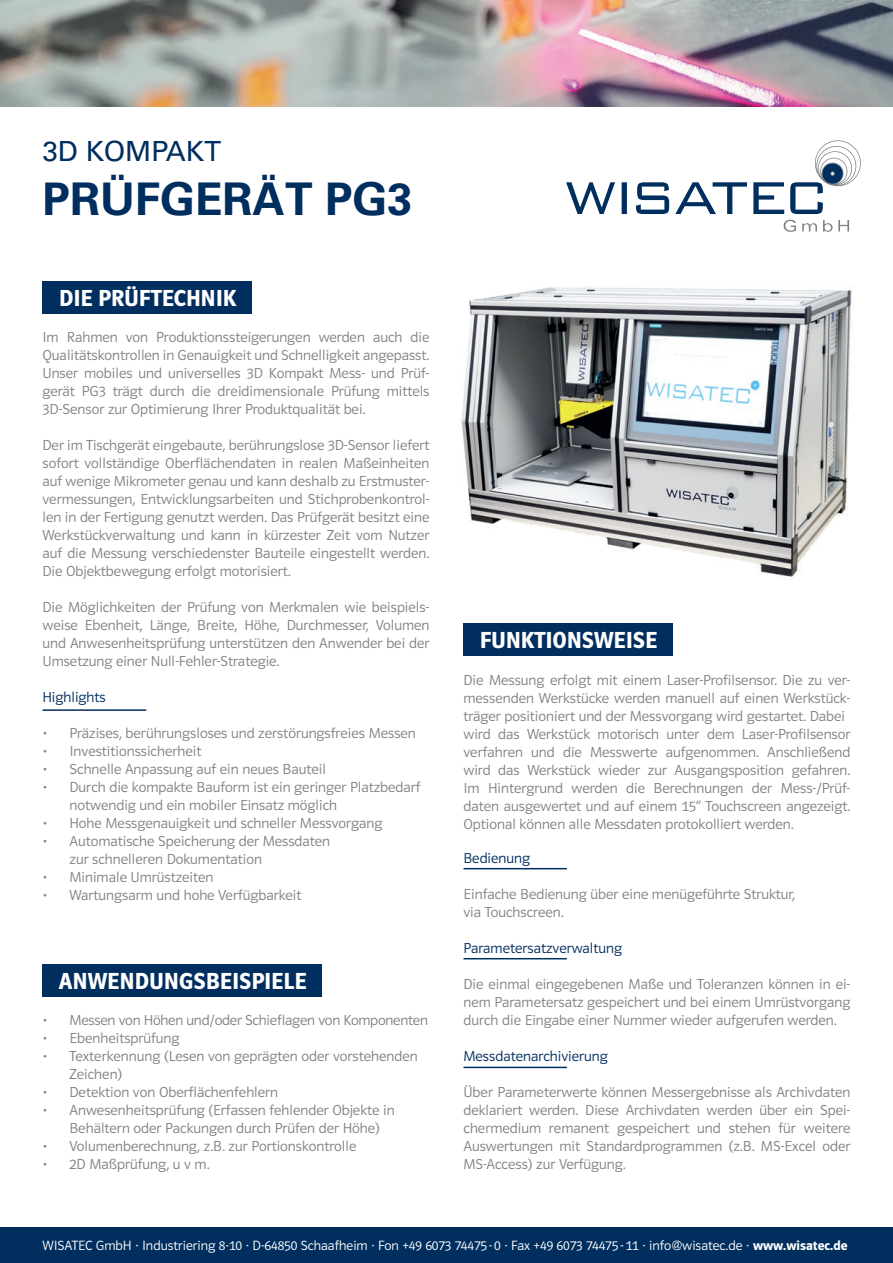
<style>
.page{position:relative;width:893px;height:1263px;background:#fff}
.page>*{position:absolute;margin:0;border:0;box-sizing:border-box;transform-origin:0 0}
.t1{font:700 45px "Univers";color:#002e5e}
.t2{font:27.75px "Univers";color:#002e5e}
.t3{font:600 24px "Polo 22";color:#fff}
.t4{font:15px/18px "Polo 22 Leicht";color:#808285}
.t5{font:15px "Polo 22 Leicht";color:#002e5e}
.t6{font:13.8px "Polo 22 Leicht";color:#fff}
.s1{font-family:"Polo 22";font-weight:600}
</style>
<div class="page">
<img style="left:0;top:0;width:893px;height:106px">
<div style="left:0;top:1228px;width:893px;height:35px;background:#002e5e"></div>
<hr style="left:43px;top:709px;width:103px;height:2px;background:#002e5e">
<div style="left:43px;top:281px;width:209px;height:33px;background:#002e5e"></div>
<div style="left:43px;top:964px;width:279px;height:32px;background:#002e5e"></div>
<img style="left:461px;top:287px;width:391px;height:290px">
<hr style="left:463px;top:868px;width:104px;height:1px;background:#002e5e">
<hr style="left:463px;top:958px;width:104px;height:1px;background:#002e5e">
<hr style="left:463px;top:1067px;width:104px;height:1px;background:#002e5e">
<div style="left:463px;top:624px;width:210px;height:32px;background:#002e5e"></div>
<svg style="left:784px;top:220px;width:12px;height:12px"></svg>
<svg style="left:802px;top:223px;width:15px;height:8px"></svg>
<svg style="left:823px;top:220px;width:26px;height:12px"></svg>
<svg style="left:566px;top:140px;width:295px;height:74px"></svg>
<h2 class="t2" style="left:43px;top:135px;width:180px">3D KOMPAKT</h2>
<h1 class="t1" style="left:43px;top:173px;width:372px">PRÜFGERÄT PG3</h1>
<h3 class="t3" style="left:59px;top:285px;width:179px">DIE PRÜFTECHNIK</h3>
<p class="t4" style="left:43px;top:328px;width:388px;text-align:justify">Im Rahmen von Produktionssteigerungen werden auch die Qualitätskontrollen in Genauigkeit und Schnelligkeit angepasst.<br>Unser mobiles und universelles 3D Kompakt Mess- und Prüf&shy;gerät PG3 trägt durch die dreidimensionale Prüfung mittels 3D-Sensor zur Optimierung Ihrer Produktqualität bei.</p>
<p class="t4" style="left:43px;top:436px;width:388px;text-align:justify">Der im Tischgerät eingebaute, berührungslose 3D-Sensor liefert sofort vollständige Oberflächendaten in realen Maßeinheiten auf wenige Mikrometer genau und kann deshalb zu Erstmuster&shy;vermessungen, Entwicklungsarbeiten und Stichprobenkontrol&shy;len in der Fertigung genutzt werden. Das Prüfgerät besitzt eine Werkstückverwaltung und kann in kürzester Zeit vom Nutzer auf die Messung verschiedenster Bauteile eingestellt werden.<br>Die Objektbewegung erfolgt motorisiert.</p>
<p class="t4" style="left:43px;top:598px;width:388px;text-align:justify">Die Möglichkeiten der Prüfung von Merkmalen wie beispiels&shy;weise Ebenheit, Länge, Breite, Höhe, Durchmesser, Volumen und Anwesenheitsprüfung unterstützen den Anwender bei der Umsetzung einer Null-Fehler-Strategie.</p>
<p class="t5" style="left:43px;top:689px;width:65px">Highlights</p>
<p class="t4" style="left:43px;top:724px;width:375px">• Präzises, berührungsloses und zerstörungsfreies Messen</p>
<p class="t4" style="left:43px;top:742px;width:160px">• Investitionssicherheit</p>
<p class="t4" style="left:43px;top:760px;width:285px">• Schnelle Anpassung auf ein neues Bauteil</p>
<p class="t4" style="left:70px;top:778px;width:353px;text-indent:-27px">• Durch die kompakte Bauform ist ein geringer Platzbedarf notwendig und ein mobiler Einsatz möglich</p>
<p class="t4" style="left:43px;top:814px;width:342px">• Hohe Messgenauigkeit und schneller Messvorgang</p>
<p class="t4" style="left:70px;top:832px;width:262px;text-indent:-27px">• Automatische Speicherung der Messdaten zur schnelleren Dokumentation</p>
<p class="t4" style="left:43px;top:868px;width:173px">• Minimale Umrüstzeiten</p>
<p class="t4" style="left:43px;top:886px;width:260px">• Wartungsarm und hohe Verfügbarkeit</p>
<h3 class="t3" style="left:58px;top:967px;width:250px">ANWENDUNGSBEISPIELE</h3>
<p class="t4" style="left:43px;top:1011px;width:387px">• Messen von Höhen und/oder Schieflagen von Komponenten</p>
<p class="t4" style="left:43px;top:1029px;width:139px">• Ebenheitsprüfung</p>
<p class="t4" style="left:70px;top:1047px;width:350px;text-indent:-27px">• Texterkennung (Lesen von geprägten oder vorstehenden<br>Zeichen)</p>
<p class="t4" style="left:43px;top:1083px;width:237px">• Detektion von Oberflächenfehlern</p>
<p class="t4" style="left:70px;top:1101px;width:327px;text-indent:-27px">• Anwesenheitsprüfung (Erfassen fehlender Objekte in<br>Behältern oder Packungen durch Prüfen der Höhe)</p>
<p class="t4" style="left:43px;top:1137px;width:315px">• Volumenberechnung, z.B. zur Portionskontrolle</p>
<p class="t4" style="left:43px;top:1155px;width:169px">• 2D Maßprüfung, u v m.</p>
<h3 class="t3" style="left:480px;top:627px;width:179px">FUNKTIONSWEISE</h3>
<p class="t4" style="left:463px;top:671px;width:388px">Die Messung erfolgt mit einem Laser-Profilsensor. Die zu ver&shy;messenden Werkstücke werden manuell auf einen Werkstück&shy;träger positioniert und der Messvorgang wird gestartet. Dabei wird das Werkstück motorisch unter dem Laser-Profilsensor verfahren und die Messwerte aufgenommen. Anschließend wird das Werkstück wieder zur Ausgangsposition gefahren.<br>Im Hintergrund werden die Berechnungen der Mess-/Prüf&shy;daten ausgewertet und auf einem 15“ Touchscreen angezeigt.<br>Optional können alle Messdaten protokolliert werden.</p>
<p class="t5" style="left:463px;top:850px;width:68px">Bedienung</p>
<p class="t4" style="left:463px;top:885px;width:333px">Einfache Bedienung über eine menügeführte Struktur, via Touchscreen.</p>
<p class="t5" style="left:463px;top:940px;width:160px">Parametersatzverwaltung</p>
<p class="t4" style="left:463px;top:975px;width:388px;text-align:justify">Die einmal eingegebenen Maße und Toleranzen können in ei&shy;nem Parametersatz gespeichert und bei einem Umrüstvorgang durch die Eingabe einer Nummer wieder aufgerufen werden.</p>
<p class="t5" style="left:463px;top:1048px;width:146px">Messdatenarchivierung</p>
<p class="t4" style="left:463px;top:1083px;width:388px;text-align:justify">Über Parameterwerte können Messergebnisse als Archivdaten deklariert werden. Diese Archivdaten werden über ein Spei&shy;chermedium remanent gespeichert und stehen für weitere Auswertungen mit Standardprogrammen (z.B. MS-Excel oder MS-Access) zur Verfügung.</p>
<p class="t6" style="left:43px;top:1237px;width:807px">WISATEC GmbH · Industriering 8-10 · D-64850 Schaafheim · Fon +49 6073 74475 - 0 · Fax +49 6073 74475 - 11 · info@wisatec.de · <span class="s1">www.wisatec.de</span></p>
</div>
